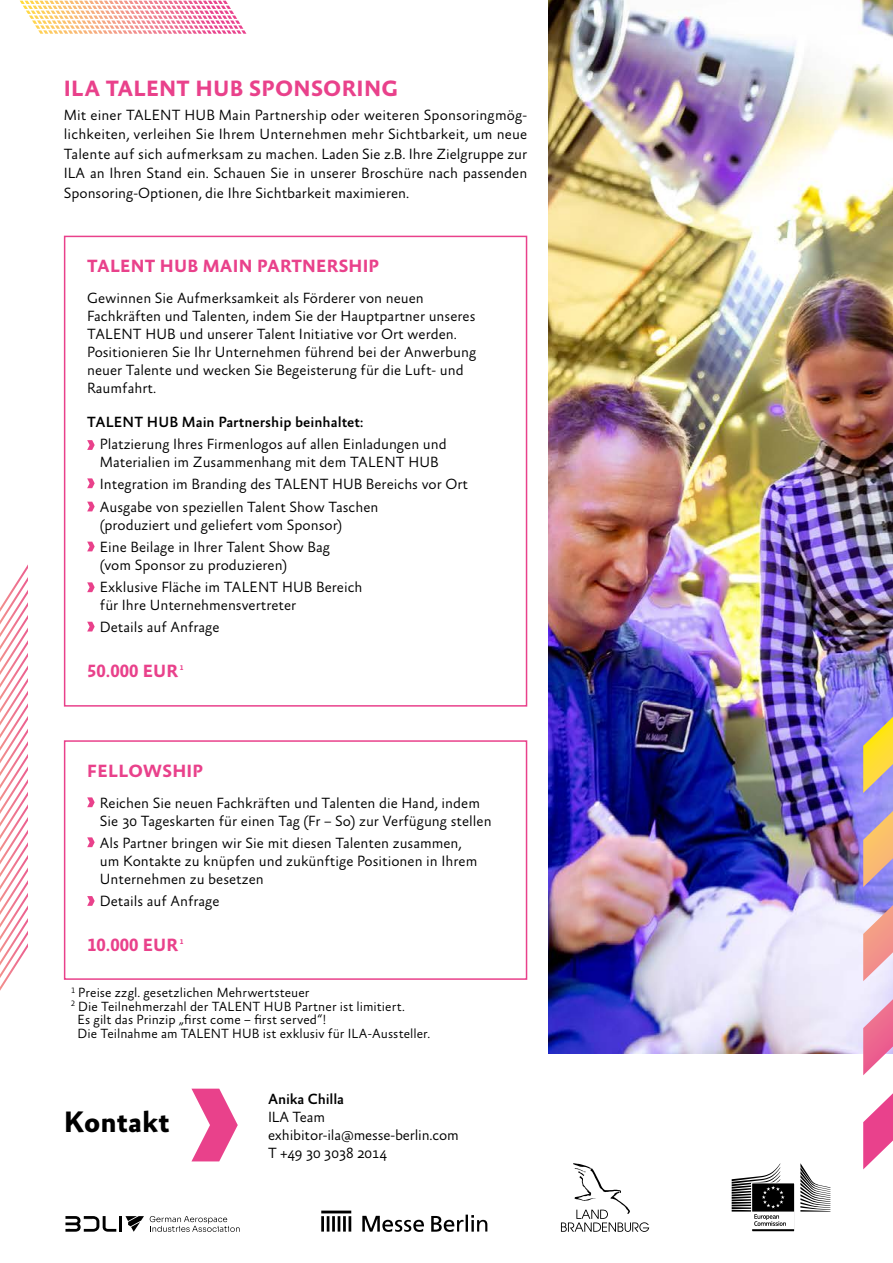
<style>
.page{position:relative;width:893px;height:1263px;background:#fff}
.page>*{position:absolute;margin:0;border:0;box-sizing:border-box;transform-origin:0 0}
.t1{font:700 30px "Absara Sans OT";color:#000}
.t2{font:700 22.5px "Absara Sans OT";letter-spacing:.01em;color:#e9418b}
.t3{font:700 18px "Absara Sans OT";letter-spacing:.01em;color:#e9418b}
.t4{font:300 15px/18px "Absara Sans OT";color:#000}
.t5{font:500 15px "Absara Sans OT";color:#000}
.t6{font:300 13.5px "Absara Sans OT";letter-spacing:.005em;color:#000}
.t7{font:700 7.05px "Absara Sans OT";color:#e9418b}
</style>
<div class="page">
<svg style="left:548px;top:0;width:1px;height:27px"></svg>
<svg style="left:19px;top:0;width:227px;height:34px"></svg>
<svg style="left:0;top:566px;width:27px;height:425px"></svg>
<div style="left:64px;top:236px;width:463px;height:471px;border:2px solid #e9418b"></div>
<svg style="left:87px;top:502px;width:8px;height:9px"></svg>
<svg style="left:87px;top:542px;width:8px;height:9px"></svg>
<div style="left:64px;top:740px;width:463px;height:240px;border:2px solid #e9418b"></div>
<svg style="left:87px;top:797px;width:8px;height:10px"></svg>
<svg style="left:87px;top:837px;width:8px;height:10px"></svg>
<svg style="left:87px;top:896px;width:8px;height:10px"></svg>
<svg style="left:87px;top:478px;width:8px;height:10px"></svg>
<svg style="left:87px;top:440px;width:8px;height:10px"></svg>
<svg style="left:362px;top:1214px;width:125px;height:18px"></svg>
<svg style="left:349px;top:1216px;width:2px;height:15px"></svg>
<hr style="left:343px;top:1216px;width:3px;height:15px;background:#000">
<svg style="left:338px;top:1216px;width:2px;height:15px"></svg>
<hr style="left:332px;top:1216px;width:3px;height:15px;background:#000">
<svg style="left:327px;top:1216px;width:2px;height:15px"></svg>
<hr style="left:321px;top:1216px;width:3px;height:15px;background:#000">
<hr style="left:321px;top:1210px;width:30px;height:3px;background:#000">
<svg style="left:561px;top:1163px;width:88px;height:69px"></svg>
<svg style="left:65px;top:1216px;width:51px;height:16px"></svg>
<hr style="left:119px;top:1216px;width:3px;height:16px;background:#000">
<svg style="left:150px;top:1216px;width:90px;height:16px"></svg>
<svg style="left:125px;top:1216px;width:19px;height:16px"></svg>
<svg style="left:732px;top:1163px;width:98px;height:66px"></svg>
<svg style="left:191px;top:1089px;width:47px;height:72px"></svg>
<img style="left:549px;top:0;width:344px;height:1054px">
<svg style="left:863px;top:717px;width:30px;height:452px;background:#dda9b3"></svg>
<svg style="left:87px;top:582px;width:8px;height:10px"></svg>
<svg style="left:87px;top:622px;width:8px;height:9px"></svg>
<h2 class="t2" style="left:64px;top:76px;width:336px">ILA TALENT HUB SPONSORING</h2>
<p class="t4" style="left:64px;top:106px;width:465px;line-height:19.5px;text-align:justify">Mit einer TALENT HUB Main Partnership oder weiteren Sponsoringmög&shy;lichkeiten, verleihen Sie Ihrem Unternehmen mehr Sichtbarkeit, um neue Talente auf sich aufmerksam zu machen. Laden Sie z.B. Ihre Zielgruppe zur ILA an Ihren Stand ein. Schauen Sie in unserer Broschüre nach passenden Sponsoring-Optionen, die Ihre Sichtbarkeit maximieren.</p>
<p class="t3" style="left:87px;top:256px;width:294px">TALENT HUB MAIN PARTNERSHIP</p>
<p class="t4" style="left:87px;top:290px;width:391px">Gewinnen Sie Aufmerksamkeit als Förderer von neuen Fachkräften und Talenten, indem Sie der Hauptpartner unseres TALENT HUB und unserer Talent Initiative vor Ort werden.<br>Positionieren Sie Ihr Unternehmen führend bei der Anwerbung neuer Talente und wecken Sie Begeisterung für die Luft- und Raumfahrt.</p>
<p class="t5" style="left:87px;top:414px;width:277px">TALENT HUB Main Partnership beinhaltet:</p>
<p class="t4" style="left:100px;top:436px;width:348px">Platzierung Ihres Firmenlogos auf allen Einladungen und<br>Materialien im Zusammenhang mit dem TALENT HUB</p>
<p class="t4" style="left:100px;top:474px;width:370px;line-height:22.2px">Integration im Branding des TALENT HUB Bereichs vor Ort<br>Ausgabe von speziellen Talent Show Taschen</p>
<p class="t4" style="left:100px;top:514px;width:244px;line-height:22.2px">(produziert und geliefert vom Sponsor)<br>Eine Beilage in Ihrer Talent Show Bag</p>
<p class="t4" style="left:100px;top:555px;width:264px;line-height:22.2px">(vom Sponsor zu produzieren)<br>Exklusive Fläche im TALENT HUB Bereich</p>
<p class="t4" style="left:100px;top:595px;width:198px;line-height:22.2px">für Ihre Unternehmensvertreter<br>Details auf Anfrage</p>
<p class="t3" style="left:87px;top:661px;width:92px">50.000 EUR</p>
<p class="t7" style="left:180px;top:664px;width:5px">1</p>
<p class="t3" style="left:87px;top:761px;width:118px">FELLOWSHIP</p>
<p class="t4" style="left:100px;top:794px;width:393px">Reichen Sie neuen Fachkräften und Talenten die Hand, indem<br>Sie 30 Tageskarten für einen Tag (Fr – So) zur Verfügung stellen</p>
<p class="t4" style="left:100px;top:835px;width:379px">Als Partner bringen wir Sie mit diesen Talenten zusammen, um Kontakte zu knüpfen und zukünftige Positionen in Ihrem<br>Unternehmen zu besetzen</p>
<p class="t4" style="left:100px;top:893px;width:121px">Details auf Anfrage</p>
<p class="t3" style="left:87px;top:935px;width:92px">10.000 EUR</p>
<p class="t7" style="left:180px;top:937px;width:5px">1</p>
<p class="t6" style="left:71px;top:986px;width:240px"><sup>1</sup> Preise zzgl. gesetzlichen Mehrwertsteuer</p>
<p class="t6" style="left:71px;top:999px;width:335px"><sup>2</sup> Die Teilnehmerzahl der TALENT HUB Partner ist limitiert.</p>
<p class="t6" style="left:77px;top:1013px;width:250px">Es gilt das Prinzip „first come – first served“!</p>
<p class="t6" style="left:77px;top:1026px;width:354px">Die Teilnahme am TALENT HUB ist exklusiv für ILA-Aussteller.</p>
<h1 class="t1" style="left:64px;top:1106px;width:107px">Kontakt</h1>
<p class="t5" style="left:268px;top:1091px;width:78px">Anika Chilla</p>
<p class="t4" style="left:268px;top:1109px;width:192px">ILA Team exhibitor-ila@messe-berlin.com<br>T +49 30 3038 2014</p>
</div>
